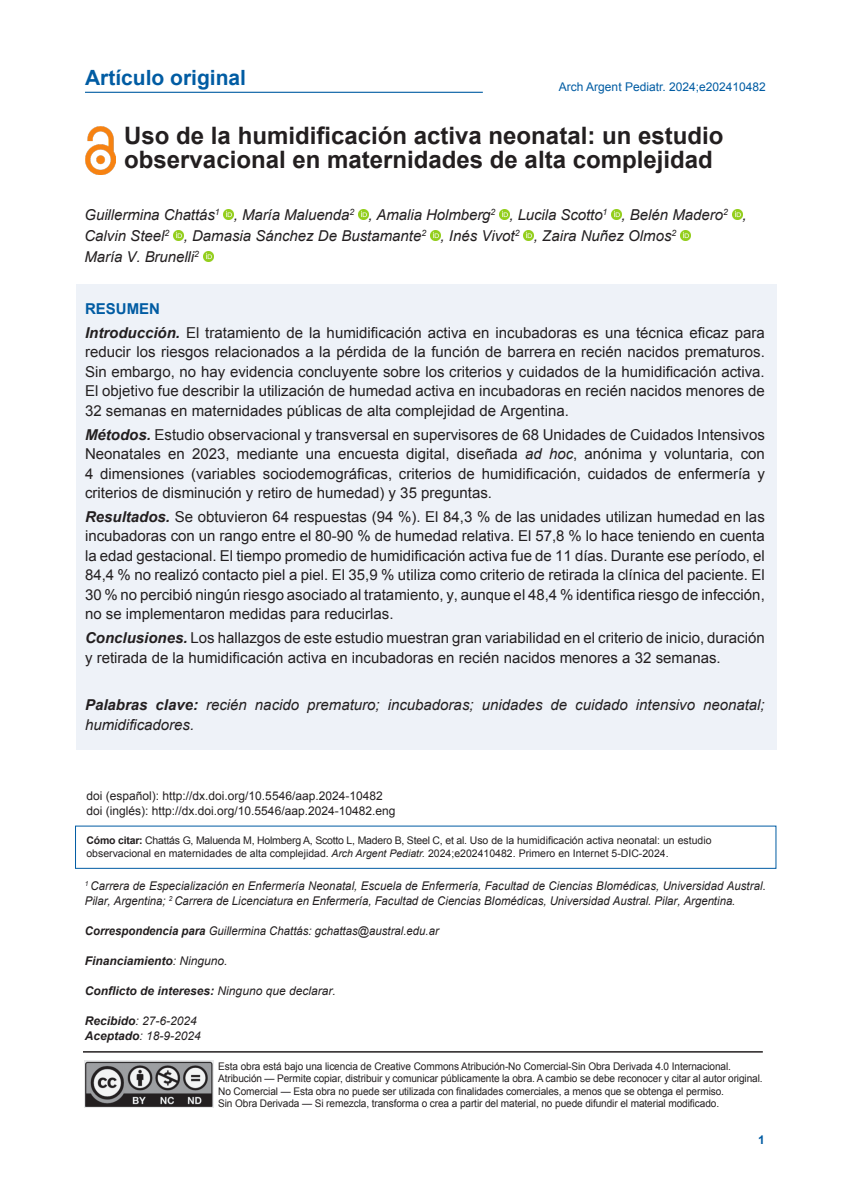
<style>
.page{position:relative;width:851px;height:1191px;background:#fff}
.page>*{position:absolute;margin:0;border:0;box-sizing:border-box;transform-origin:0 0}
._1_Título_Artículo_x{font:700 24px/24px "Arial";color:#231f20}
.t1{font:700 21px "Arial";color:#015ca3}
._4_Resúmen_x_10{font:15px/19.5px "Arial";color:#231f20;text-align:justify}
._2_Autores_x10{font:italic 15px/21px "Arial";color:#231f20}
._4_Resúmen_x_10-2{font:italic 15px/19.5px "Arial";color:#231f20}
._4_Resúmen_x_10-3{font:700 15px "Arial";color:#015ca3}
._0_Texto_x10{font:italic 12px/15px "Arial";color:#231f20;scale:.95 1}
.t2{font:12px "Arial";color:#231f20}
._0_Texto_x10-2{font:italic 700 12px "Arial";color:#231f20}
._0_Texto_x10-3{font:italic 12px "Arial";color:#231f20}
.t3{font:12px "Arial";color:#015ca3}
.t4{font:700 12px "Arial";color:#015ca3}
.t5{font:10.5px/12px "Arial";letter-spacing:-.01em;color:#231f20;scale:.96 1}
.t6{font:10.5px/12.6px "Arial";letter-spacing:-.01em;color:#231f20}
.s1{font-weight:700;font-style:italic}
.s2{font-style:italic}
.s3{font-weight:700}
.s4{font-style:inherit}
.s5{font-weight:400}
</style>
<div class="page">
<div style="left:77px;top:284px;width:700px;height:465px;background:#eef2f8"></div>
<svg style="left:224px;top:209px;width:10px;height:11px"></svg>
<svg style="left:358px;top:209px;width:10px;height:11px"></svg>
<svg style="left:499px;top:209px;width:10px;height:11px"></svg>
<svg style="left:611px;top:209px;width:10px;height:11px"></svg>
<svg style="left:732px;top:209px;width:10px;height:11px"></svg>
<svg style="left:173px;top:230px;width:11px;height:11px"></svg>
<svg style="left:430px;top:230px;width:10px;height:11px"></svg>
<svg style="left:524px;top:230px;width:10px;height:11px"></svg>
<svg style="left:680px;top:230px;width:10px;height:11px"></svg>
<svg style="left:203px;top:251px;width:10px;height:11px"></svg>
<img style="left:85px;top:126px;width:30px;height:49px">
<img style="left:84px;top:1060px;width:130px;height:47px">
<hr style="left:83px;top:1051px;width:679px;height:1px;background:#231f20">
<hr style="left:85px;top:92px;width:398px;height:1px;background:#015ca3">
<h2 class="t1" style="left:85px;top:64px;width:163px">Artículo original</h2>
<p class="t3" style="left:559px;top:79px;width:208px">Arch Argent Pediatr. 2024;e202410482</p>
<p class="_1_Título_Artículo_x" style="left:124px;top:124px;width:600px">Uso de la humidificación activa neonatal: un estudio observacional en maternidades de alta complejidad</p>
<p class="_2_Autores_x10" style="left:84px;top:204px;width:663px">Guillermina Chattás<sup>1</sup> , María Maluenda<sup>2</sup> , Amalia Holmberg<sup>2</sup> , Lucila Scotto<sup>1</sup> , Belén Madero<sup>2</sup> ,<br>Calvin Steel<sup>2</sup> , Damasia Sánchez De Bustamante<sup>2</sup> , Inés Vivot<sup>2</sup> , Zaira Nuñez Olmos<sup>2<br></sup>María V. Brunelli<sup>2</sup></p>
<p class="_4_Resúmen_x_10-3" style="left:85px;top:299px;width:76px">RESUMEN</p>
<p class="_4_Resúmen_x_10" style="left:85px;top:323px;width:681px"><span class="s1">Introducción.</span> El tratamiento de la humidificación activa en incubadoras es una técnica eficaz para reducir los riesgos relacionados a la pérdida de la función de barrera en recién nacidos prematuros.<br>Sin embargo, no hay evidencia concluyente sobre los criterios y cuidados de la humidificación activa.<br>El objetivo fue describir la utilización de humedad activa en incubadoras en recién nacidos menores de 32 semanas en maternidades públicas de alta complejidad de Argentina.</p>
<p class="_4_Resúmen_x_10" style="left:85px;top:425px;width:681px"><span class="s1">Métodos.</span> Estudio observacional y transversal en supervisores de 68 Unidades de Cuidados Intensivos Neonatales en 2023, mediante una encuesta digital, diseñada <span class="s2">ad hoc</span>, anónima y voluntaria, con 4 dimensiones (variables sociodemográficas, criterios de humidificación, cuidados de enfermería y criterios de disminución y retiro de humedad) y 35 preguntas.</p>
<p class="_4_Resúmen_x_10" style="left:85px;top:507px;width:681px"><span class="s1">Resultados.</span> Se obtuvieron 64 respuestas (94 %). El 84,3 % de las unidades utilizan humedad en las incubadoras con un rango entre el 80-90 % de humedad relativa. El 57,8 % lo hace teniendo en cuenta la edad gestacional. El tiempo promedio de humidificación activa fue de 11 días. Durante ese período, el 84,4 % no realizó contacto piel a piel. El 35,9 % utiliza como criterio de retirada la clínica del paciente. El 30 % no percibió ningún riesgo asociado al tratamiento, y, aunque el 48,4 % identifica riesgo de infección, no se implementaron medidas para reducirlas.</p>
<p class="_4_Resúmen_x_10" style="left:85px;top:628px;width:681px"><span class="s1">Conclusiones.</span> Los hallazgos de este estudio muestran gran variabilidad en el criterio de inicio, duración y retirada de la humidificación activa en incubadoras en recién nacidos menores a 32 semanas.</p>
<p class="_4_Resúmen_x_10-2" style="left:85px;top:695px;width:681px"><span class="s3">Palabras clave:</span> recién nacido prematuro; incubadoras; unidades de cuidado intensivo neonatal; humidificadores.</p>
<p class="t2" style="left:86px;top:787px;width:298px">doi (español): http://dx.doi.org/10.5546/aap.2024-10482</p>
<p class="t2" style="left:86px;top:802px;width:310px">doi (inglés): http://dx.doi.org/10.5546/aap.2024-10482.eng</p>
<p class="t6" style="left:86px;top:834px;width:626px"><span class="s3">Cómo citar:</span> Chattás G, Maluenda M, Holmberg A, Scotto L, Madero B, Steel C, et al. Uso de la humidificación activa neonatal: un estudio observacional en maternidades de alta complejidad. <span class="s2">Arch Argent Pediatr.</span> 2024;e202410<span class="s4">482</span>. Primero en Internet 5-DIC-2024.</p>
<p class="_0_Texto_x10" style="left:85px;top:878px;width:718px"><sup>1</sup> Carrera de Especialización en Enfermería Neonatal, Escuela de Enfermería, Facultad de Ciencias BIomédicas, Universidad Austral.<br>Pilar, Argentina; <sup>2</sup> Carrera de Licenciatura en Enfermería, Facultad de Ciencias BIomédicas, Universidad Austral. Pilar, Argentina.</p>
<p class="_0_Texto_x10" style="left:85px;top:923px;width:374px"><span class="s3">Correspondencia para</span> Guillermina Chattás: gchattas@austral.edu.ar</p>
<p class="_0_Texto_x10-2" style="left:85px;top:952px;width:144px">Financiamiento<span class="s5">: Ninguno.</span></p>
<p class="_0_Texto_x10-2" style="left:85px;top:982px;width:252px">Conflicto de intereses: <span class="s5">Ninguno que declarar.</span></p>
<p class="_0_Texto_x10-3" style="left:85px;top:1012px;width:114px"><span class="s3">Recibido</span>: 27-6-2024</p>
<p class="_0_Texto_x10-3" style="left:85px;top:1027px;width:118px"><span class="s3">Aceptado</span>: 18-9-2024</p>
<p class="t5" style="left:218px;top:1061px;width:535px">Esta obra está bajo una licencia de Creative Commons Atribución-No Comercial-Sin Obra Derivada 4.0 Internacional.</p>
<p class="t5" style="left:218px;top:1073px;width:568px">Atribución — Permite copiar, distribuir y comunicar públicamente la obra. A cambio se debe reconocer y citar al autor original.<br>No Comercial — Esta obra no puede ser utilizada con finalidades comerciales, a menos que se obtenga el permiso.</p>
<p class="t5" style="left:218px;top:1097px;width:523px">Sin Obra Derivada — Si remezcla, transforma o crea a partir del material, no puede difundir el material modificado.</p>
<p class="t4" style="left:758px;top:1131px;width:8px">1</p>
</div>
